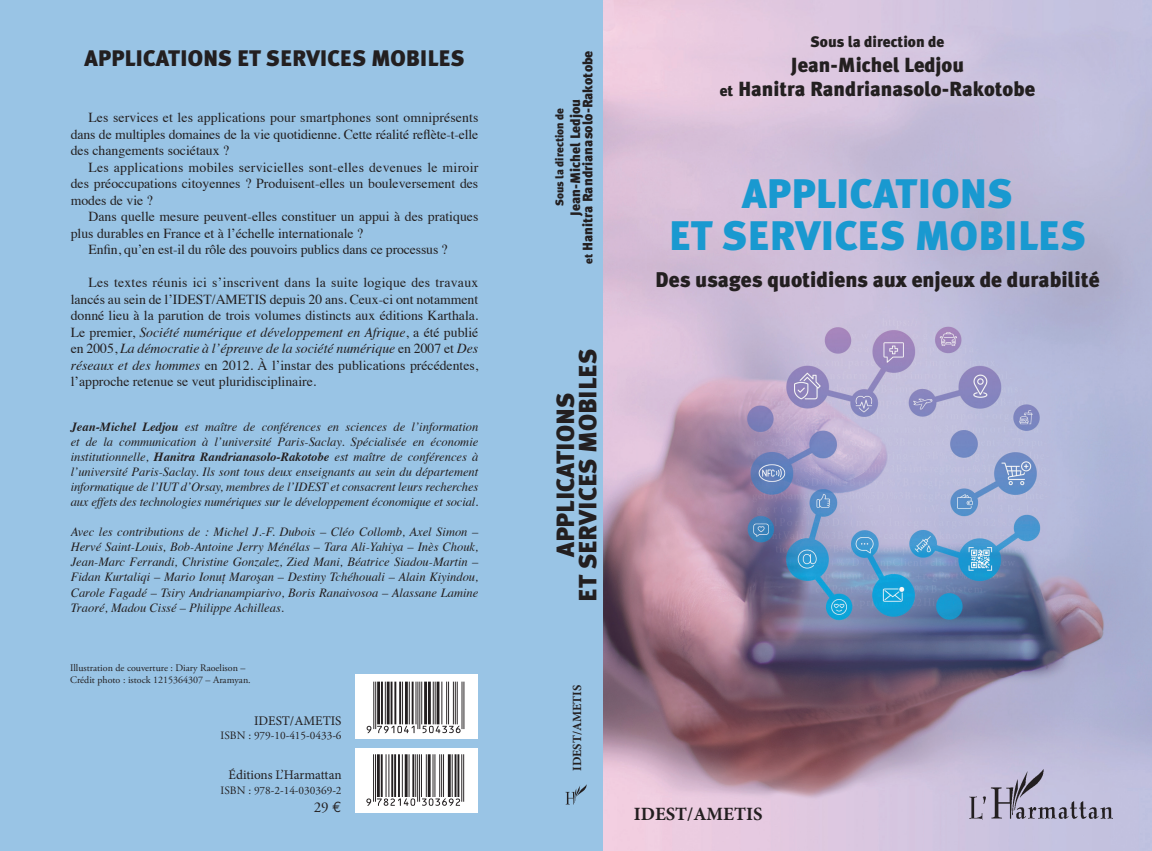
<style>
.page{position:relative;width:1152px;height:851px;background:#fff}
.page>*{position:absolute;margin:0;border:0;box-sizing:border-box;transform-origin:0 0}
.t1{font:900 41.25px/42.5px "Meta Plus";color:#1999d0;text-align:center}
.t2{font:900 25px/22.5px "Meta Plus";color:#231f20;text-align:center}
.t3{font:900 22.5px "Meta Plus";color:#231f20}
.t4{font:900 21.25px "Meta Plus";color:#231f20}
.t5{font:900 20.38px/24.5px "Meta Plus";color:#231f20;text-align:center}
.t6{font:700 18.75px "Minion Pro";color:#231f20}
.t7{font:900 15.25px "Meta Plus";color:#231f20}
.t8{font:15px "Adobe Garamond Pro";color:#231f20}
.t9{font:13.75px/16.5px "Times";color:#231f20;text-align:justify}
.t10{font:900 13.75px/12.5px "Meta Plus";color:#231f20;text-align:center}
.t11{font:13.25px "Minion Pro";color:#231f20}
.t12{font:italic 12.5px/15px "Times";letter-spacing:-.01em;color:#231f20;text-align:justify}
.t13{font:700 12.5px "Minion Pro";color:#231f20}
.t14{font:11.25px "Adobe Garamond Pro";color:#231f20}
.t15{font:900 11.25px "Meta Plus";color:#231f20}
.t16{font:10px/12px "Adobe Garamond Pro";color:#231f20}
.s1{font-style:italic}
.s2{font-weight:700}
.s3{font-size:11.25px}
.s4{font-size:15.25px}
.s5{font-family:"Euro Mono"}
</style>
<div class="page">
<img style="left:603px;top:0;width:549px;height:850px">
<div style="left:0;top:0;width:603px;height:850px;background:#99c4e5"></div>
<img style="left:969px;top:769px;width:143px;height:50px">
<svg style="left:565px;top:784px;width:22px;height:20px"></svg>
<svg style="left:355px;top:748px;width:123px;height:64px;background:#eee"></svg>
<hr style="left:463px;top:754px;width:1px;height:47px;background:#231f20">
<hr style="left:461px;top:754px;width:1px;height:47px;background:#231f20">
<hr style="left:457px;top:754px;width:2px;height:42px;background:#231f20">
<hr style="left:454px;top:754px;width:2px;height:42px;background:#231f20">
<hr style="left:452px;top:754px;width:1px;height:42px;background:#231f20">
<hr style="left:448px;top:754px;width:3px;height:42px;background:#231f20">
<hr style="left:443px;top:754px;width:1px;height:42px;background:#231f20">
<hr style="left:441px;top:754px;width:1px;height:42px;background:#231f20">
<hr style="left:439px;top:754px;width:1px;height:42px;background:#231f20">
<hr style="left:434px;top:754px;width:1px;height:42px;background:#231f20">
<hr style="left:432px;top:754px;width:1px;height:42px;background:#231f20">
<hr style="left:428px;top:754px;width:2px;height:42px;background:#231f20">
<hr style="left:426px;top:754px;width:1px;height:42px;background:#231f20">
<hr style="left:421px;top:754px;width:1px;height:42px;background:#231f20">
<hr style="left:419px;top:754px;width:1px;height:47px;background:#231f20">
<hr style="left:417px;top:754px;width:1px;height:47px;background:#231f20">
<hr style="left:415px;top:754px;width:1px;height:42px;background:#231f20">
<hr style="left:412px;top:754px;width:2px;height:42px;background:#231f20">
<hr style="left:408px;top:754px;width:1px;height:42px;background:#231f20">
<hr style="left:405px;top:754px;width:2px;height:42px;background:#231f20">
<hr style="left:402px;top:754px;width:1px;height:42px;background:#231f20">
<hr style="left:398px;top:754px;width:2px;height:42px;background:#231f20">
<hr style="left:394px;top:754px;width:2px;height:42px;background:#231f20">
<hr style="left:391px;top:754px;width:2px;height:42px;background:#231f20">
<hr style="left:388px;top:754px;width:1px;height:42px;background:#231f20">
<hr style="left:385px;top:754px;width:1px;height:42px;background:#231f20">
<hr style="left:381px;top:754px;width:2px;height:42px;background:#231f20">
<hr style="left:377px;top:754px;width:3px;height:42px;background:#231f20">
<hr style="left:375px;top:754px;width:1px;height:47px;background:#231f20">
<hr style="left:373px;top:754px;width:1px;height:47px;background:#231f20">
<svg style="left:366px;top:798px;width:94px;height:7px"></svg>
<svg style="left:355px;top:674px;width:123px;height:64px;background:#efeeee"></svg>
<hr style="left:463px;top:681px;width:1px;height:48px;background:#231f20">
<hr style="left:461px;top:681px;width:1px;height:48px;background:#231f20">
<hr style="left:457px;top:681px;width:1px;height:43px;background:#231f20">
<hr style="left:455px;top:681px;width:1px;height:43px;background:#231f20">
<hr style="left:453px;top:681px;width:1px;height:43px;background:#231f20">
<hr style="left:448px;top:681px;width:1px;height:43px;background:#231f20">
<hr style="left:446px;top:681px;width:1px;height:43px;background:#231f20">
<hr style="left:441px;top:681px;width:1px;height:43px;background:#231f20">
<hr style="left:436px;top:681px;width:3px;height:43px;background:#231f20">
<hr style="left:435px;top:681px;width:1px;height:43px;background:#231f20">
<hr style="left:433px;top:681px;width:1px;height:43px;background:#231f20">
<hr style="left:428px;top:681px;width:3px;height:43px;background:#231f20">
<hr style="left:424px;top:681px;width:3px;height:43px;background:#231f20">
<hr style="left:421px;top:681px;width:1px;height:43px;background:#231f20">
<hr style="left:419px;top:681px;width:1px;height:48px;background:#231f20">
<hr style="left:417px;top:681px;width:1px;height:48px;background:#231f20">
<hr style="left:415px;top:681px;width:1px;height:43px;background:#231f20">
<hr style="left:412px;top:681px;width:1px;height:43px;background:#231f20">
<hr style="left:409px;top:681px;width:1px;height:43px;background:#231f20">
<hr style="left:405px;top:681px;width:3px;height:43px;background:#231f20">
<hr style="left:402px;top:681px;width:1px;height:43px;background:#231f20">
<hr style="left:399px;top:681px;width:2px;height:43px;background:#231f20">
<hr style="left:394px;top:681px;width:2px;height:43px;background:#231f20">
<hr style="left:390px;top:681px;width:2px;height:43px;background:#231f20">
<hr style="left:387px;top:681px;width:2px;height:43px;background:#231f20">
<hr style="left:385px;top:681px;width:1px;height:43px;background:#231f20">
<hr style="left:381px;top:681px;width:2px;height:43px;background:#231f20">
<hr style="left:377px;top:681px;width:3px;height:43px;background:#231f20">
<hr style="left:375px;top:681px;width:1px;height:48px;background:#231f20">
<hr style="left:373px;top:681px;width:1px;height:48px;background:#231f20">
<svg style="left:366px;top:725px;width:94px;height:8px"></svg>
<h3 class="t3" style="left:84px;top:45px;width:382px">APPLICATIONS ET SERVICES MOBILES</h3>
<p class="t9" style="left:71px;top:108px;width:409px;text-indent:18px">Les services et les applications pour smartphones sont omniprésents dans de multiples domaines de la vie quotidienne. Cette réalité reflète-t-elle des changements sociétaux ?</p>
<p class="t9" style="left:71px;top:158px;width:409px;text-indent:18px">Les applications mobiles servicielles sont-elles devenues le miroir des préoccupations citoyennes ? Produisent-elles un bouleversement des modes de vie ?</p>
<p class="t9" style="left:88px;top:207px;width:391px">Dans quelle mesure peuvent-elles constituer un appui à des pratiques</p>
<p class="t9" style="left:71px;top:224px;width:294px">plus durables en France et à l’échelle internationale ?</p>
<p class="t9" style="left:88px;top:240px;width:361px">Enfin, qu’en est-il du rôle des pouvoirs publics dans ce processus ?</p>
<p class="t9" style="left:71px;top:273px;width:409px;text-indent:18px">Les textes réunis ici s’inscrivent dans la suite logique des travaux lancés au sein de l’IDEST/AMETIS depuis 20 ans. Ceux-ci ont notamment donné lieu à la parution de trois volumes distincts aux éditions Karthala.<br>Le premier, <span class="s1">Société numérique et développement en Afrique</span>, a été publié en 2005, <span class="s1">La démocratie à l’épreuve de la société numérique</span> en 2007 et <span class="s1">Des réseaux et des hommes</span> en 2012. À l’instar des publications précédentes, l’approche retenue se veut pluridisciplinaire.</p>
<p class="t12" style="left:71px;top:419px;width:409px"><span class="s2">Jean-Michel Ledjou</span> est maître de conférences en sciences de l’information et de la communication à l’université Paris-Saclay. Spécialisée en économie institutionnelle, <span class="s2">Hanitra Randrianasolo-Rakotobe</span> est maître de conférences à l’université Paris-Saclay. Ils sont tous deux enseignants au sein du département informatique de l’IUT d’Orsay, membres de l’IDEST et consacrent leurs recherches aux effets des technologies numériques sur le développement économique et social.</p>
<p class="t12" style="left:71px;top:524px;width:409px">Avec les contributions de : Michel J.-F. Dubois – Cléo Collomb, Axel Simon – Hervé Saint-Louis, Bob-Antoine Jerry Ménélas – Tara Ali-Yahiya – Inès Chouk, Jean-Marc Ferrandi, Christine Gonzalez, Zied Mani, Béatrice Siadou-Martin – Fidan Kurtaliqi – Mario Ionuț Maroşan – Destiny Tchéhouali – Alain Kiyindou, Carole Fagadé – Tsiry Andrianampiarivo, Boris Ranaivosoa – Alassane Lamine Traoré, Madou Cissé – Philippe Achilleas.</p>
<p class="t10" style="left:569px;top:264px;width:215px;rotate:-90deg">Jean-Michel Ledjou<br><span class="s3">et</span> Hanitra Randrianasolo-Rakotobe</p>
<p class="t15" style="left:553px;top:206px;width:100px;rotate:-90deg">Sous la direction de</p>
<h2 class="t2" style="left:554px;top:601px;width:254px;rotate:-90deg">APPLICATIONS<br>ET SERVICES MOBILES</h2>
<p class="t7" style="left:810px;top:33px;width:135px">Sous la direction de</p>
<h3 class="t5" style="left:720px;top:53px;width:317px">Jean-Michel Ledjou<br><span class="s4">et</span> Hanitra Randrianasolo-Rakotobe</h3>
<h1 class="t1" style="left:669px;top:172px;width:418px">APPLICATIONS<br>ET SERVICES MOBILES</h1>
<h3 class="t4" style="left:655px;top:267px;width:446px">Des usages quotidiens aux enjeux de durabilité</h3>
<p class="t16" style="left:70px;top:661px;width:182px">Illustration de couverture : Diary Raoelison –<br>Crédit photo : istock 1215364307 – Aramyan.</p>
<p class="t13" style="left:570px;top:770px;width:87px;rotate:-90deg">IDEST/AMETIS</p>
<p class="t11" style="left:254px;top:712px;width:89px">IDEST/AMETIS</p>
<p class="t14" style="left:221px;top:728px;width:122px">ISBN : 979-10-415-0433-6</p>
<p class="t11" style="left:228px;top:765px;width:115px">Éditions L’Harmattan</p>
<p class="t14" style="left:221px;top:783px;width:122px">ISBN : 978-2-14-030369-2</p>
<p class="t8" style="left:314px;top:798px;width:29px">29 <span class="s5">€</span></p>
<h3 class="t6" style="left:634px;top:802px;width:130px">IDEST/AMETIS</h3>
</div>
